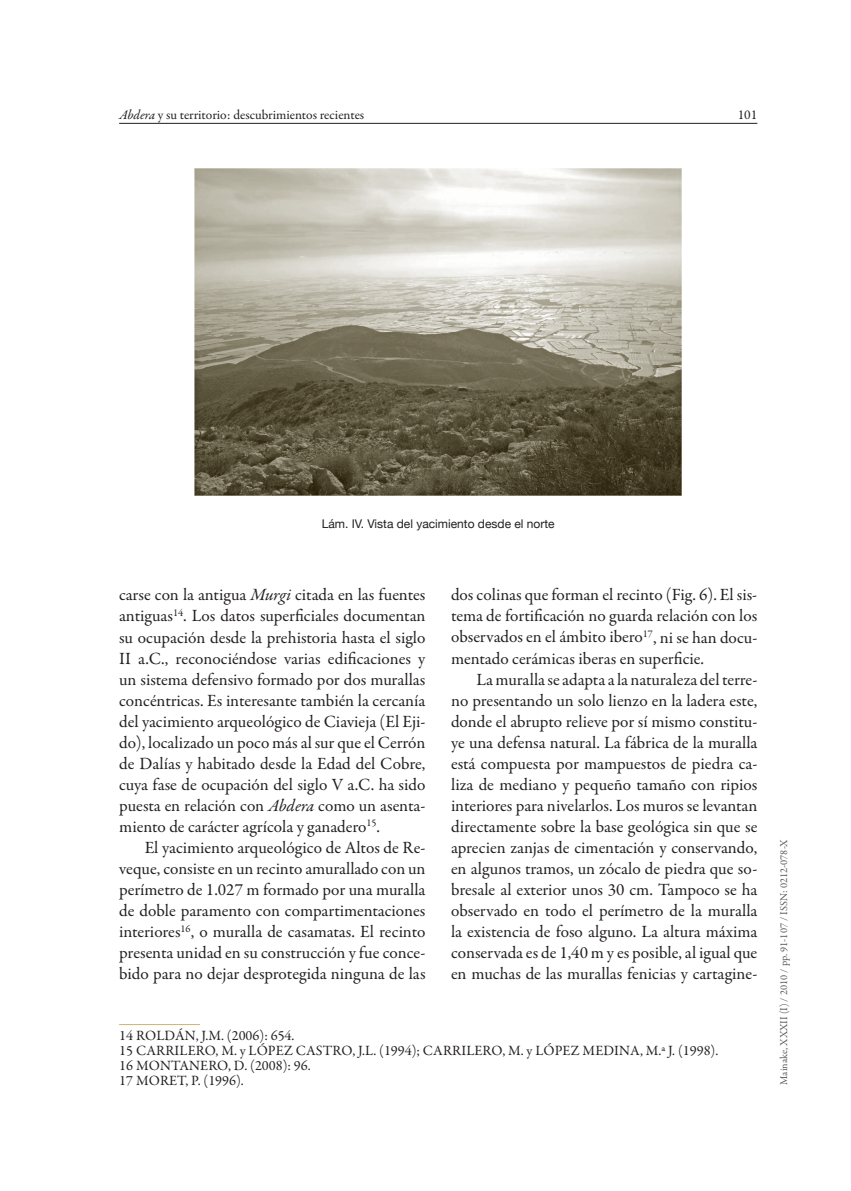
<style>
.page{position:relative;width:851px;height:1191px;background:#fff}
.page>*{position:absolute;margin:0;border:0;box-sizing:border-box;transform-origin:0 0}
.t1{font:17.25px/21px "Garamond Premr Pro";color:#231f20;text-align:justify}
.t2{font:14.25px/15px "Garamond Premr Pro";letter-spacing:.005em;color:#231f20}
.t3{font:13.5px "Garamond Premr Pro";letter-spacing:-.005em;color:#231f20}
.t4{font:12px "Helvetica Neue";color:#231f20}
.t5{font:10.5px "Garamond Premr Pro";color:#57585a}
.s1{font-style:italic}
</style>
<div class="page">
<hr style="left:119px;top:123px;width:638px;height:1px;background:#231f20">
<img style="left:194px;top:168px;width:487px;height:327px">
<hr style="left:119px;top:1024px;width:81px;height:1px;background:#ccb576">
<p class="t3" style="left:119px;top:107px;width:246px"><span class="s1">Abdera</span> y su territorio: descubrimientos recientes</p>
<p class="t3" style="left:737px;top:107px;width:21px">101</p>
<p class="t4" style="left:322px;top:516px;width:234px">Lám. IV. Vista del yacimiento desde el norte</p>
<p class="t1" style="left:119px;top:585px;width:308px">carse con la antigua <span class="s1">Murgi</span> citada en las fuentes antiguas<sup>14</sup>. Los datos superficiales documentan su ocupación desde la prehistoria hasta el siglo II a.C., reconociéndose varias edificaciones y un sistema defensivo formado por dos murallas concéntricas. Es interesante también la cercanía del yacimiento arqueológico de Ciavieja (El Eji&shy;do), localizado un poco más al sur que el Cerrón de Dalías y habitado desde la Edad del Cobre, cuya fase de ocupación del siglo V a.C. ha sido puesta en relación con <span class="s1">Abdera</span> como un asenta&shy;miento de carácter agrícola y ganadero<sup>15</sup>.</p>
<p class="t1" style="left:119px;top:837px;width:308px;text-indent:26px">El yacimiento arqueológico de Altos de Re&shy;veque, consiste en un recinto amurallado con un perímetro de 1.027 m formado por una muralla de doble paramento con compartimentaciones interiores<sup>16</sup>, o muralla de casamatas. El recinto presenta unidad en su construcción y fue conce&shy;bido para no dejar desprotegida ninguna de las</p>
<p class="t1" style="left:451px;top:585px;width:308px">dos colinas que forman el recinto (Fig. 6). El sis&shy;tema de fortificación no guarda relación con los observados en el ámbito ibero<sup>17</sup>, ni se han docu&shy;mentado cerámicas iberas en superficie.</p>
<p class="t1" style="left:451px;top:669px;width:308px;text-indent:26px">La muralla se adapta a la naturaleza del terre&shy;no presentando un solo lienzo en la ladera este, donde el abrupto relieve por sí mismo constitu&shy;ye una defensa natural. La fábrica de la muralla está compuesta por mampuestos de piedra ca&shy;liza de mediano y pequeño tamaño con ripios interiores para nivelarlos. Los muros se levantan directamente sobre la base geológica sin que se aprecien zanjas de cimentación y conservando, en algunos tramos, un zócalo de piedra que so&shy;bresale al exterior unos 30 cm. Tampoco se ha observado en todo el perímetro de la muralla la existencia de foso alguno. La altura máxima conservada es de 1,40 m y es posible, al igual que en muchas de las murallas fenicias y cartagine-</p>
<p class="t2" style="left:119px;top:1028px;width:600px">14 ROLDÁN, J.M. (2006): 654.<br>15 CARRILERO, M. y LÓPEZ CASTRO, J.L. (1994); CARRILERO, M. y LÓPEZ MEDINA, M.ª J. (1998).<br>16 MONTANERO, D. (2008): 96.<br>17 MORET, P. (1996).</p>
<p class="t5" style="left:777px;top:1084px;width:247px;rotate:-90deg">Mainake, XXXII (I) / 2010 / pp. 91-107 / ISSN: 0212-078-X</p>
</div>
